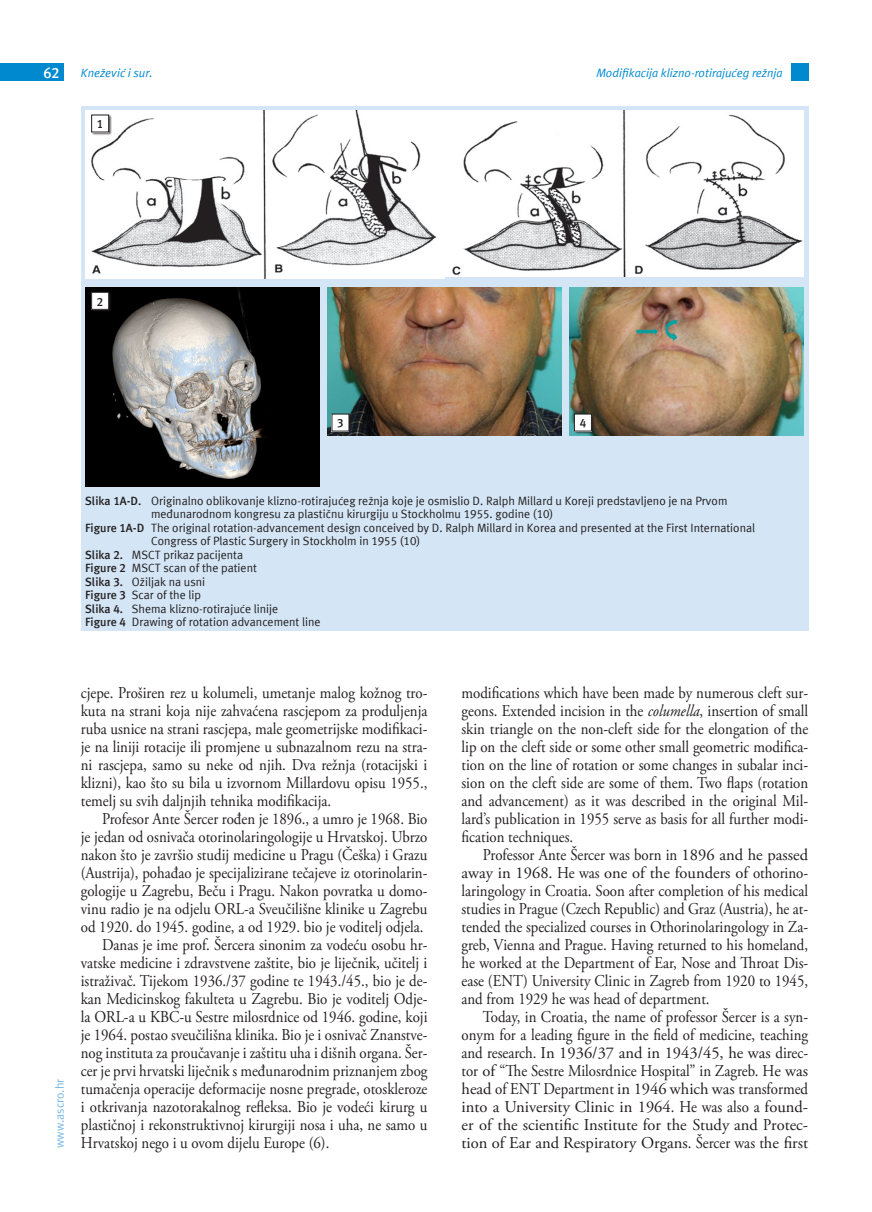
<style>
.page{position:relative;width:872px;height:1212px;background:#fff}
.page>*{position:absolute;margin:0;border:0;box-sizing:border-box;transform-origin:0 0}
.t1{font:16.5px/18px "Adobe Garamond Pro";color:#231f20;text-align:justify;scale:.9 1}
.t2{font:700 15px "Meta ASC";color:#fff}
.t3{font:12px "Meta ASC";color:#231f20}
.t4{font:italic 12px "Meta ASC";color:#0089cf}
.t5{font:12px "Meta ASC";color:#77b6e4}
.t6{font:700 12px "Meta ASC";color:#231f20}
.s1{font-weight:700}
.s2{font-style:italic}
</style>
<div class="page">
<div style="left:791px;top:64px;width:17px;height:17px;background:#0089cf"></div>
<div style="left:0;top:64px;width:64px;height:17px;background:#0089cf"></div>
<div style="left:81px;top:106px;width:727px;height:458px;background:#d4e6f6"></div>
<img style="left:570px;top:287px;width:234px;height:148px">
<img style="left:327px;top:287px;width:234px;height:148px">
<img style="left:85px;top:287px;width:234px;height:199px">
<img style="left:85px;top:111px;width:359px;height:168px">
<img style="left:444px;top:111px;width:360px;height:165px">
<div style="left:81px;top:491px;width:727px;height:139px;background:#d4e6f6"></div>
<div style="left:91px;top:114px;width:21px;height:21px;background:#231f20;opacity:.75"></div>
<div style="left:92px;top:115px;width:17px;height:17px;background:#fff"></div>
<div style="left:91px;top:115px;width:18px;height:17px;border:1px solid #231f20"></div>
<div style="left:91px;top:292px;width:21px;height:21px;background:#231f20;opacity:.75"></div>
<div style="left:92px;top:292px;width:17px;height:17px;background:#fff"></div>
<div style="left:91px;top:292px;width:18px;height:17px;border:1px solid #231f20"></div>
<div style="left:331px;top:413px;width:21px;height:21px;background:#231f20;opacity:.75"></div>
<div style="left:332px;top:414px;width:17px;height:17px;background:#fff"></div>
<div style="left:574px;top:413px;width:21px;height:21px;background:#231f20;opacity:.75"></div>
<div style="left:574px;top:414px;width:17px;height:17px;background:#fff"></div>
<p class="t2" style="left:43px;top:64px;width:18px">62</p>
<p class="t4" style="left:81px;top:66px;width:73px">Knežević i sur.</p>
<p class="t4" style="left:596px;top:66px;width:188px">Modifikacija klizno-rotirajućeg režnja</p>
<p class="t6" style="left:97px;top:117px;width:8px">1</p>
<p class="t6" style="left:97px;top:294px;width:8px">2</p>
<p class="t6" style="left:337px;top:416px;width:8px">3</p>
<p class="t6" style="left:579px;top:416px;width:8px">4</p>
<p class="t3" style="left:85px;top:493px;width:644px"><span class="s1">Slika 1A-D.</span> Originalno oblikovanje klizno-rotirajućeg režnja koje je osmislio D. Ralph Millard u Koreji predstavljeno je na Prvom</p>
<p class="t3" style="left:151px;top:507px;width:404px">međunarodnom kongresu za plastičnu kirurgiju u Stockholmu 1955. godine (10)</p>
<p class="t3" style="left:85px;top:520px;width:671px"><span class="s1">Figure 1A-D</span> The original rotation-advancement design conceived by D. Ralph Millard in Korea and presented at the First International</p>
<p class="t3" style="left:151px;top:534px;width:271px">Congress of Plastic Surgery in Stockholm in 1955 (10)</p>
<p class="t3" style="left:85px;top:547px;width:160px"><span class="s1">Slika 2.</span> MSCT prikaz pacijenta</p>
<p class="t3" style="left:85px;top:561px;width:173px"><span class="s1">Figure 2</span> MSCT scan of the patient</p>
<p class="t3" style="left:85px;top:574px;width:122px"><span class="s1">Slika 3.</span> Ožiljak na usni</p>
<p class="t3" style="left:85px;top:588px;width:117px"><span class="s1">Figure 3</span> Scar of the lip</p>
<p class="t3" style="left:85px;top:601px;width:195px"><span class="s1">Slika 4.</span> Shema klizno-rotirajuće linije</p>
<p class="t3" style="left:85px;top:615px;width:237px"><span class="s1">Figure 4</span> Drawing of rotation advancement line</p>
<p class="t5" style="left:53px;top:1148px;width:71px;rotate:-90deg">www.ascro.hr</p>
<p class="t1" style="left:81px;top:684px;width:387px">cjepe. Proširen rez u kolumeli, umetanje malog kožnog tro&shy;kuta na strani koja nije zahvaćena rascjepom za produljenja ruba usnice na strani rascjepa, male geometrijske modifikaci&shy;je na liniji rotacije ili promjene u subnazalnom rezu na stra&shy;ni rascjepa, samo su neke od njih. Dva režnja (rotacijski i klizni), kao što su bila u izvornom Millardovu opisu 1955., temelj su svih daljnjih tehnika modifikacija.</p>
<p class="t1" style="left:102px;top:810px;width:363px">Profesor Ante Šercer rođen je 1896., a umro je 1968. Bio</p>
<p class="t1" style="left:81px;top:828px;width:387px">je jedan od osnivača otorinolaringologije u Hrvatskoj. Ubrzo</p>
<p class="t1" style="left:81px;top:846px;width:387px">nakon što je završio studij medicine u Pragu (Češka) i Grazu</p>
<p class="t1" style="left:81px;top:864px;width:387px">(Austrija), pohađao je specijalizirane tečajeve iz otorinolarin-</p>
<p class="t1" style="left:81px;top:882px;width:387px">gologije u Zagrebu, Beču i Pragu. Nakon povratka u domo-</p>
<p class="t1" style="left:81px;top:900px;width:387px">vinu radio je na odjelu ORL-a Sveučilišne klinike u Zagrebu</p>
<p class="t1" style="left:81px;top:918px;width:382px">od 1920. do 1945. godine, a od 1929. bio je voditelj odjela.</p>
<p class="t1" style="left:102px;top:936px;width:363px">Danas je ime prof. Šercera sinonim za vodeću osobu hr-</p>
<p class="t1" style="left:81px;top:954px;width:387px">vatske medicine i zdravstvene zaštite, bio je liječnik, učitelj i</p>
<p class="t1" style="left:81px;top:972px;width:387px">istraživač. Tijekom 1936./37 godine te 1943./45., bio je de-</p>
<p class="t1" style="left:81px;top:990px;width:387px">kan Medicinskog fakulteta u Zagrebu. Bio je voditelj Odje-</p>
<p class="t1" style="left:81px;top:1008px;width:387px">la ORL-a u KBC-u Sestre milosrdnice od 1946. godine, koji</p>
<p class="t1" style="left:81px;top:1026px;width:387px">je 1964. postao sveučilišna klinika. Bio je i osnivač Znanstve-</p>
<p class="t1" style="left:81px;top:1044px;width:387px">nog instituta za proučavanje i zaštitu uha i dišnih organa. Šer-</p>
<p class="t1" style="left:81px;top:1062px;width:387px">cer je prvi hrvatski liječnik s međunarodnim priznanjem zbog</p>
<p class="t1" style="left:81px;top:1080px;width:387px">tumačenja operacije deformacije nosne pregrade, otoskleroze</p>
<p class="t1" style="left:81px;top:1098px;width:387px">i otkrivanja nazotorakalnog refleksa. Bio je vodeći kirurg u</p>
<p class="t1" style="left:81px;top:1116px;width:387px">plastičnoj i rekonstruktivnoj kirurgiji nosa i uha, ne samo u</p>
<p class="t1" style="left:81px;top:1134px;width:278px">Hrvatskoj nego i u ovom dijelu Europe (6).</p>
<p class="t1" style="left:461px;top:684px;width:387px">modifications which have been made by numerous cleft sur&shy;geons. Extended incision in the <span class="s2">columella</span>, insertion of small skin triangle on the non-cleft side for the elongation of the lip on the cleft side or some other small geometric modifica&shy;tion on the line of rotation or some changes in subalar inci&shy;sion on the cleft side are some of them. Two flaps (rotation and advancement) as it was described in the original Mil&shy;lard’s publication in 1955 serve as basis for all further modi&shy;fication techniques.</p>
<p class="t1" style="left:461px;top:846px;width:387px;text-indent:21px">Professor Ante Šercer was born in 1896 and he passed away in 1968. He was one of the founders of othorino&shy;laringology in Croatia. Soon after completion of his medical studies in Prague (Czech Republic) and Graz (Austria), he at&shy;tended the specialized courses in Othorinolaringology in Za&shy;greb, Vienna and Prague. Having returned to his homeland, he worked at the Department of Ear, Nose and Throat Dis&shy;ease (ENT) University Clinic in Zagreb from 1920 to 1945, and from 1929 he was head of department.</p>
<p class="t1" style="left:461px;top:1008px;width:387px;text-indent:21px">Today, in Croatia, the name of professor Šercer is a syn&shy;onym for a leading figure in the field of medicine, teaching and research. In 1936/37 and in 1943/45, he was direc&shy;tor of “The Sestre Milosrdnice Hospital” in Zagreb. He was head of ENT Department in 1946 which was transformed into a University Clinic in 1964. He was also a found&shy;er of the scientific Institute for the Study and Protec&shy;tion of Ear and Respiratory Organs. Šercer was the first</p>
</div>
